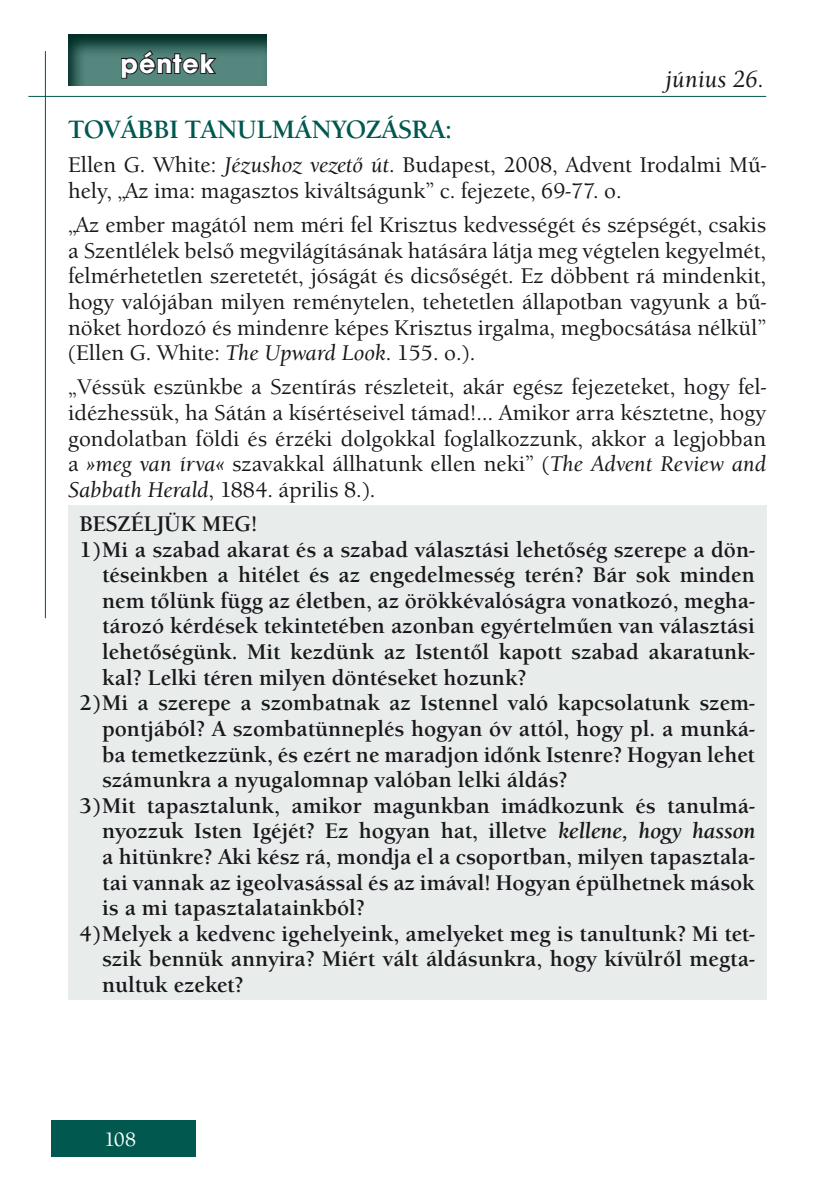
<style>
.page{position:relative;width:840px;height:1191px;background:#fff}
.page>*{position:absolute;margin:0;border:0;box-sizing:border-box;transform-origin:0 0}
.t1{font:700 28px "Avant Gar Got Itc TEE";letter-spacing:.04em;color:#fff}
.t2{font:700 26px "Berkeley Old Sty Itc TEE";color:#00584e}
.t3{font:italic 500 24px "Berkeley Old Sty Itc TEE";color:#1a171c}
.t4{font:700 22px "Berkeley Old Sty Itc TEE";color:#1a171c}
.t5{font:500 22px/25.6px "Berkeley Old Sty Itc TEE";color:#1a171c;text-align:justify}
.t6{font:500 20px "Berkeley Old Sty Itc TEE";color:#fff}
.s1{font-style:italic}
</style>
<div class="page">
<div style="left:51px;top:1120px;width:145px;height:37px;background:#00584e"></div>
<hr style="left:28px;top:96px;width:737px;height:1px;background:#00584e">
<hr style="left:45px;top:51px;width:1px;height:567px;background:#00584e">
<svg style="left:68px;top:34px;width:199px;height:52px;background:#376860"></svg>
<svg style="left:120px;top:49px;width:99px;height:31px;background:#3f605c"></svg>
<div style="left:68px;top:505px;width:697px;height:494px;background:#e8edec"></div>
<p class="t1" style="left:120px;top:46px;width:95px">péntek</p>
<p class="t3" style="left:664px;top:65px;width:100px">június 26.</p>
<p class="t2" style="left:68px;top:115px;width:385px">TOVÁBBI TANULMÁNYOZÁSRA:</p>
<p class="t5" style="left:68px;top:152px;width:699px">Ellen G. White: <span class="s1">Jézushoz vezető út</span>. Budapest, 2008, Advent Irodalmi Mű&shy;hely, „Az ima: magasztos kiváltságunk” c. fejezete, 69-77. o.</p>
<p class="t5" style="left:68px;top:212px;width:699px">„Az ember magától nem méri fel Krisztus kedvességét és szépségét, csakis a Szentlélek belső megvilágításának hatására látja meg végtelen kegyelmét, felmérhetetlen szeretetét, jóságát és dicsőségét. Ez döbbent rá mindenkit, hogy valójában milyen reménytelen, tehetetlen állapotban vagyunk a bű&shy;nöket hordozó és mindenre képes Krisztus irgalma, megbocsátása nélkül” (Ellen G. White: <span class="s1">The Upward Look</span>. 155. o.).</p>
<p class="t5" style="left:68px;top:374px;width:699px">„Véssük eszünkbe a Szentírás részleteit, akár egész fejezeteket, hogy fel&shy;idézhessük, ha Sátán a kísértéseivel támad!… Amikor arra késztetne, hogy gondolatban földi és érzéki dolgokkal foglalkozzunk, akkor a legjobban a <span class="s1">»meg van írva«</span> szavakkal állhatunk ellen neki” (<span class="s1">The Advent Review and Sabbath Herald</span>, 1884. április 8.).</p>
<p class="t4" style="left:79px;top:511px;width:179px">BESZÉLJÜK MEG!</p>
<p class="t4" style="left:79px;top:536px;width:676px">1)Mi a szabad akarat és a szabad választási lehetőség szerepe a dön-</p>
<p class="t4" style="left:102px;top:562px;width:653px">téseinkben a hitélet és az engedelmesség terén? Bár sok minden</p>
<p class="t4" style="left:102px;top:587px;width:653px">nem tőlünk függ az életben, az örökkévalóságra vonatkozó, megha-</p>
<p class="t4" style="left:102px;top:613px;width:653px">tározó kérdések tekintetében azonban egyértelműen van választási</p>
<p class="t4" style="left:102px;top:639px;width:653px">lehetőségünk. Mit kezdünk az Istentől kapott szabad akaratunk-</p>
<p class="t4" style="left:102px;top:664px;width:425px">kal? Lelki téren milyen döntéseket hozunk?</p>
<p class="t4" style="left:79px;top:690px;width:676px">2)Mi a szerepe a szombatnak az Istennel való kapcsolatunk szem-</p>
<p class="t4" style="left:102px;top:716px;width:653px">pontjából? A szombatünneplés hogyan óv attól, hogy pl. a munká-</p>
<p class="t4" style="left:102px;top:741px;width:653px">ba temetkezzünk, és ezért ne maradjon időnk Istenre? Hogyan lehet</p>
<p class="t4" style="left:102px;top:767px;width:466px">számunkra a nyugalomnap valóban lelki áldás?</p>
<p class="t4" style="left:79px;top:792px;width:676px">3)Mit tapasztalunk, amikor magunkban imádkozunk és tanulmá-</p>
<p class="t4" style="left:102px;top:818px;width:654px">nyozzuk Isten Igéjét? Ez hogyan hat, illetve <span class="s1">kellene, hogy hasson</span></p>
<p class="t4" style="left:102px;top:844px;width:654px">a hitünkre? Aki kész rá, mondja el a csoportban, milyen tapasztala-</p>
<p class="t4" style="left:102px;top:869px;width:653px">tai vannak az igeolvasással és az imával! Hogyan épülhetnek mások</p>
<p class="t4" style="left:102px;top:895px;width:264px">is a mi tapasztalatainkból?</p>
<p class="t4" style="left:79px;top:920px;width:676px">4)Melyek a kedvenc igehelyeink, amelyeket meg is tanultunk? Mi tet-</p>
<p class="t4" style="left:102px;top:946px;width:653px">szik bennük annyira? Miért vált áldásunkra, hogy kívülről megta-</p>
<p class="t4" style="left:102px;top:972px;width:143px">nultuk ezeket?</p>
<p class="t6" style="left:104px;top:1128px;width:33px">108</p>
</div>
